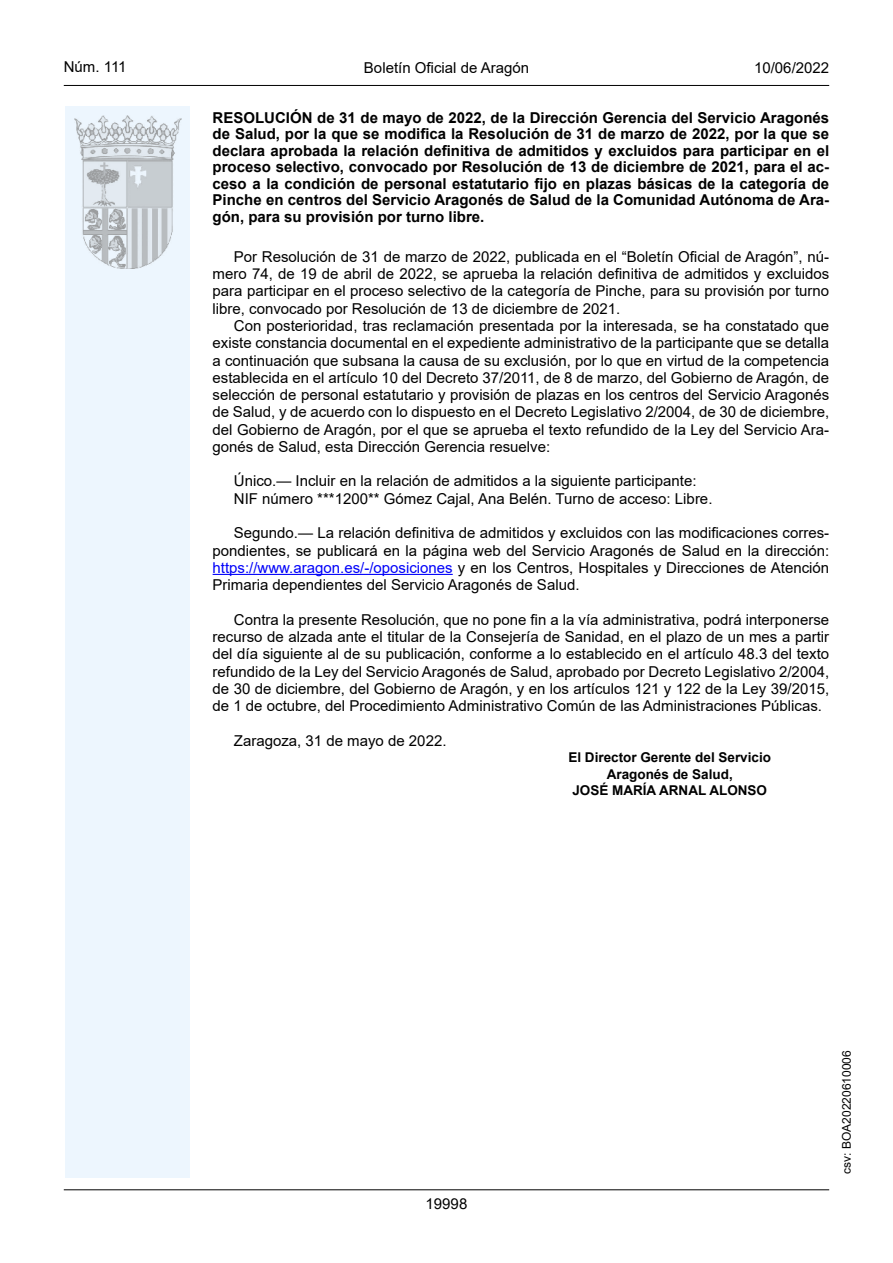
<style>
.page{position:relative;width:893px;height:1263px;background:#fff}
.page>*{position:absolute;margin:0;border:0;box-sizing:border-box;transform-origin:0 0}
.inicio_de_parrafo{font:15px/17.2px "Arial";color:#000;text-align:justify}
.Titulo_text{font:700 15px/16.5px "Arial";color:#000;text-align:justify}
.estilo_head-c{font:15px "Arial";color:#000}
.estilo_head-d{font:15px "Arial MT2";color:#000}
.estilo_head-i{font:15px "Arial MT2";letter-spacing:-.035em;color:#000}
.numero_pagina{font:15px "Arial MT2";color:#000}
.firma_der{font:13.5px "Arial Bold MT2";color:#000}
.firma_der-2{font:700 13.5px "Arial";color:#000}
.estilo_head-i-2{font:12px "Arial MT2";color:#000}
.s1{font-family:"Arial Bold MT2";font-weight:400}
.s2{color:#0000fa}
</style>
<div class="page">
<div style="left:65px;top:106px;width:125px;height:1072px;background:#edf6fe"></div>
<img style="left:75px;top:115px;width:106px;height:153px">
<hr style="left:64px;top:85px;width:765px;height:1px;background:#000">
<hr style="left:64px;top:1189px;width:765px;height:1px;background:#000">
<hr style="left:213px;top:574px;width:240px;height:1px;background:#0000fa">
<p class="estilo_head-i" style="left:64px;top:57px;width:64px">Núm. 111</p>
<p class="estilo_head-c" style="left:364px;top:57px;width:167px">Boletín Oficial de Aragón</p>
<p class="estilo_head-d" style="left:754px;top:57px;width:77px">10/06/2022</p>
<p class="Titulo_text" style="left:213px;top:110px;width:618px"><span class="s1">RESOLUCIÓN de 31 de mayo de 2022, de la Dirección Gerencia del Servicio Aragonés </span>de Salud, por la que se modifica la Resolución de 31 de marzo de 2022, por la que se declara aprobada la relación definitiva de admitidos y excluidos para participar en el proceso selectivo, convocado por Resolución de 13 de diciembre de 2021, para el ac&shy;ceso a la condición de personal estatutario fijo en plazas básicas de la categoría de Pinche en centros del Servicio Aragonés de Salud de la Comunidad Autónoma de Ara&shy;gón, para su provisión por turno libre.</p>
<p class="inicio_de_parrafo" style="left:213px;top:248px;width:618px;text-indent:21px">Por Resolución de 31 de marzo de 2022, publicada en el “Boletín Oficial de Aragón”, nú&shy;mero 74, de 19 de abril de 2022, se aprueba la relación definitiva de admitidos y excluidos para participar en el proceso selectivo de la categoría de Pinche, para su provisión por turno libre, convocado por Resolución de 13 de diciembre de 2021.</p>
<p class="inicio_de_parrafo" style="left:213px;top:317px;width:618px;text-indent:21px">Con posterioridad, tras reclamación presentada por la interesada, se ha constatado que existe constancia documental en el expediente administrativo de la participante que se detalla a continuación que subsana la causa de su exclusión, por lo que en virtud de la competencia establecida en el artículo 10 del Decreto 37/2011, de 8 de marzo, del Gobierno de Aragón, de selección de personal estatutario y provisión de plazas en los centros del Servicio Aragonés de Salud, y de acuerdo con lo dispuesto en el Decreto Legislativo 2/2004, de 30 de diciembre, del Gobierno de Aragón, por el que se aprueba el texto refundido de la Ley del Servicio Ara&shy;gonés de Salud, esta Dirección Gerencia resuelve:</p>
<p class="inicio_de_parrafo" style="left:234px;top:472px;width:464px">Único.— Incluir en la relación de admitidos a la siguiente participante:</p>
<p class="inicio_de_parrafo" style="left:234px;top:490px;width:480px">NIF número ***1200** Gómez Cajal, Ana Belén. Turno de acceso: Libre.</p>
<p class="inicio_de_parrafo" style="left:213px;top:524px;width:618px;text-indent:21px">Segundo.— La relación definitiva de admitidos y excluidos con las modificaciones corres&shy;pondientes, se publicará en la página web del Servicio Aragonés de Salud en la dirección: <span class="s2">https://www.aragon.es/-/oposiciones</span> y en los Centros, Hospitales y Direcciones de Atención Primaria dependientes del Servicio Aragonés de Salud.</p>
<p class="inicio_de_parrafo" style="left:213px;top:611px;width:618px;text-indent:21px">Contra la presente Resolución, que no pone fin a la vía administrativa, podrá interponerse recurso de alzada ante el titular de la Consejería de Sanidad, en el plazo de un mes a partir del día siguiente al de su publicación, conforme a lo establecido en el artículo 48.3 del texto refundido de la Ley del Servicio Aragonés de Salud, aprobado por Decreto Legislativo 2/2004, de 30 de diciembre, del Gobierno de Aragón, y en los artículos 121 y 122 de la Ley 39/2015, de 1 de octubre, del Procedimiento Administrativo Común de las Administraciones Públicas.</p>
<p class="inicio_de_parrafo" style="left:234px;top:732px;width:214px">Zaragoza, 31 de mayo de 2022.</p>
<p class="firma_der-2" style="left:568px;top:748px;width:204px">El Director Gerente del Servicio</p>
<p class="firma_der" style="left:607px;top:764px;width:128px">Aragonés de Salud,</p>
<p class="firma_der" style="left:572px;top:781px;width:196px">JOSÉ MARÍA ARNAL ALONSO</p>
<p class="numero_pagina" style="left:426px;top:1193px;width:43px">19998</p>
<p class="estilo_head-i-2" style="left:838px;top:1174px;width:125px;rotate:-90deg">csv: BOA20220610006</p>
</div>
